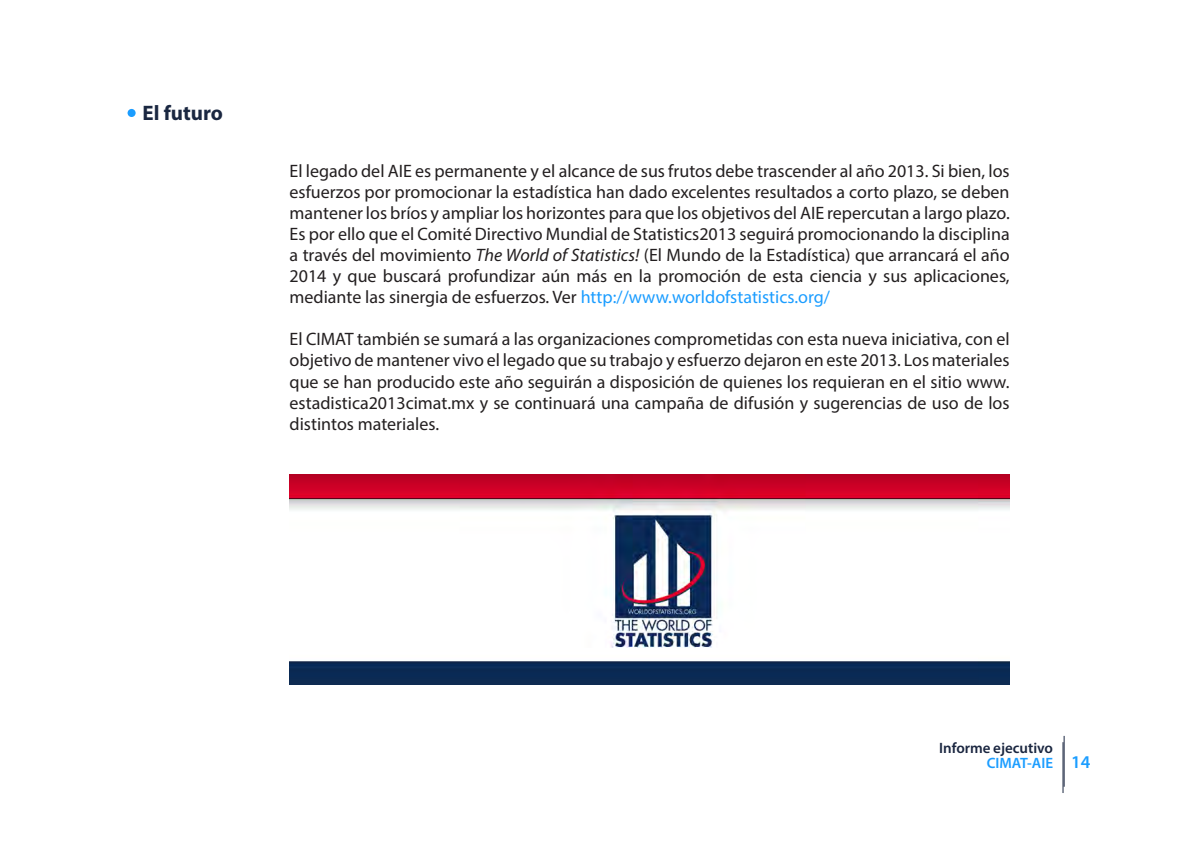
<style>
.page{position:relative;width:1188px;height:851px;background:#fff}
.page>*{position:absolute;margin:0;border:0;box-sizing:border-box;transform-origin:0 0}
.t1{font:700 21px "Myriad Pro";color:#1a2741}
.t2{font:18px/21px "Myriad Pro";color:#231f20;text-align:justify}
.t3{font:600 18px "Myriad Pro";color:#1b9dff}
.t4{font:600 15px "Myriad Pro";color:#1a2640}
.t5{font:600 15px "Myriad Pro";color:#1b9dff}
.s1{font-style:italic}
.s2{color:#1b9dff}
</style>
<div class="page">
<div style="left:128px;top:109px;width:8px;height:8px;background:#1b9dff;border-radius:50%"></div>
<hr style="left:1063px;top:742px;width:1px;height:50px;background:#1a2640">
<hr style="left:1064px;top:735px;width:1px;height:51px;background:#1a2640">
<img style="left:290px;top:474px;width:720px;height:210px">
<p class="t1" style="left:142px;top:99px;width:82px">El futuro</p>
<p class="t2" style="left:290px;top:160px;width:722px">El legado del AIE es permanente y el alcance de sus frutos debe trascender al año 2013. Si bien, los esfuerzos por promocionar la estadística han dado excelentes resultados a corto plazo, se deben mantener los bríos y ampliar los horizontes para que los objetivos del AIE repercutan a largo plazo.<br>Es por ello que el Comité Directivo Mundial de Statistics2013 seguirá promocionando la disciplina a través del movimiento <span class="s1">The World of Statistics!</span> (El Mundo de la Estadística) que arrancará el año 2014 y que buscará profundizar aún más en la promoción de esta ciencia y sus aplicaciones, mediante las sinergia de esfuerzos. Ver <span class="s2">http://www.worldofstatistics.org/</span></p>
<p class="t2" style="left:290px;top:328px;width:722px">El CIMAT también se sumará a las organizaciones comprometidas con esta nueva iniciativa, con el objetivo de mantener vivo el legado que su trabajo y esfuerzo dejaron en este 2013. Los materiales que se han producido este año seguirán a disposición de quienes los requieran en el sitio www. estadistica2013cimat.mx y se continuará una campaña de difusión y sugerencias de uso de los distintos materiales.</p>
<p class="t4" style="left:939px;top:738px;width:115px">Informe ejecutivo</p>
<p class="t5" style="left:987px;top:753px;width:68px">CIMAT-AIE</p>
<p class="t3" style="left:1071px;top:750px;width:21px">14</p>
</div>
